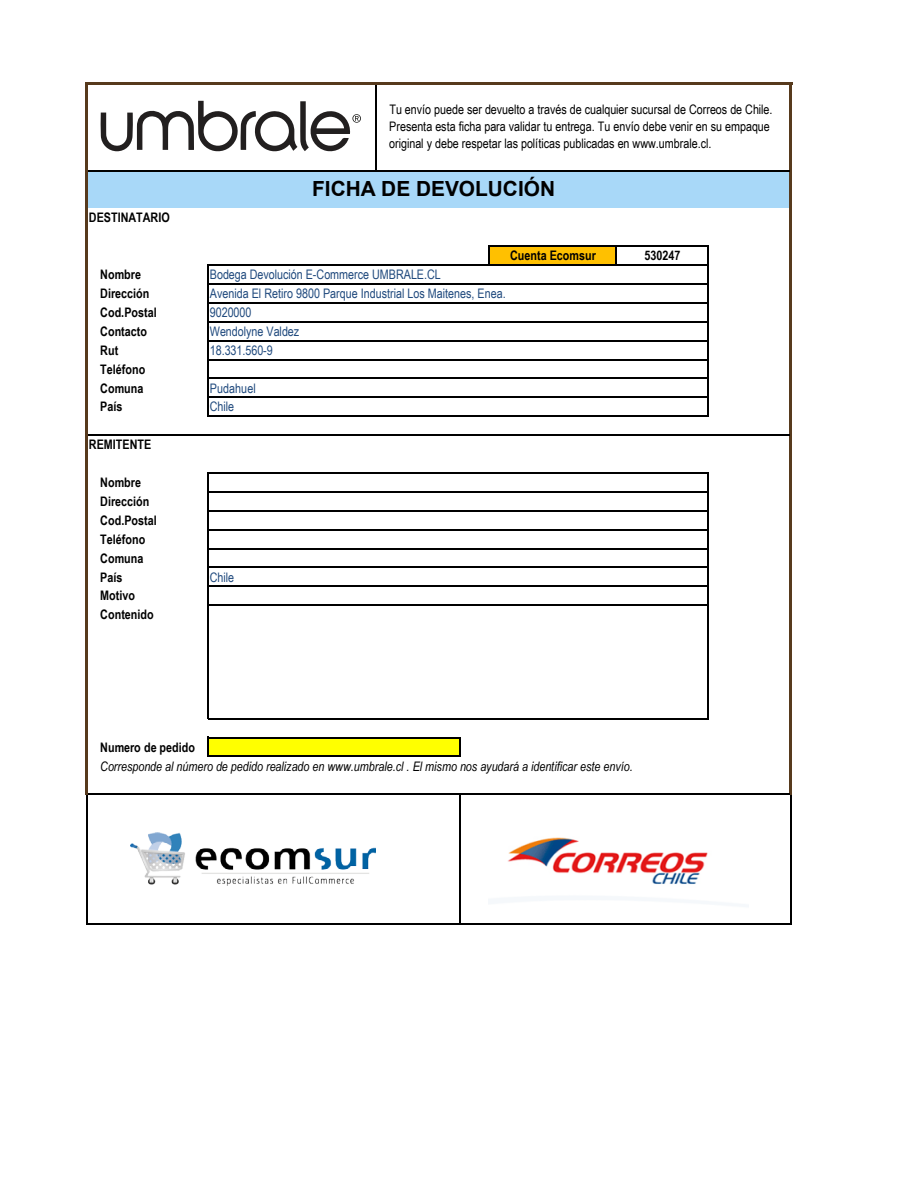
<style>
.page{position:relative;width:918px;height:1188px;background:#fff}
.page>*{position:absolute;margin:0;border:0;box-sizing:border-box;transform-origin:0 0}
.t1{font:700 20.85px "Arial";color:#000}
.t2{font:13.2px/16.5px "Arial Narrow";letter-spacing:-.005em;color:#000}
.t3{font:700 13.2px/18.9px "Arial Narrow";color:#000}
.t4{font:13.2px/18.9px "Arial Narrow";color:#1f497d}
.t5{font:italic 13.2px "Arial Narrow";letter-spacing:-.005em;color:#000}
</style>
<div class="page">
<div style="left:87px;top:170px;width:704px;height:38px;background:#a8d8f8"></div>
<div style="left:489px;top:246px;width:127px;height:19px;background:#ffc000"></div>
<div style="left:208px;top:737px;width:252px;height:20px;background:#ff0"></div>
<hr style="left:207px;top:264px;width:1px;height:153px;background:#000">
<hr style="left:707px;top:247px;width:2px;height:170px;background:#000">
<hr style="left:207px;top:472px;width:1px;height:247px;background:#000">
<hr style="left:85px;top:82px;width:3px;height:713px;background:#573a1d">
<svg style="left:459px;top:738px;width:1px;height:18px"></svg>
<hr style="left:790px;top:85px;width:2px;height:710px;background:#573a1d">
<hr style="left:86px;top:795px;width:1px;height:129px;background:#000">
<hr style="left:375px;top:85px;width:1px;height:86px;background:#000">
<hr style="left:790px;top:795px;width:2px;height:129px;background:#000">
<svg style="left:489px;top:246px;width:1px;height:18px"></svg>
<svg style="left:615px;top:247px;width:1px;height:17px"></svg>
<hr style="left:707px;top:474px;width:2px;height:245px;background:#000">
<svg style="left:207px;top:737px;width:1px;height:20px"></svg>
<hr style="left:459px;top:795px;width:1px;height:129px;background:#000">
<hr style="left:88px;top:82px;width:704px;height:3px;background:#573a1d">
<hr style="left:88px;top:170px;width:702px;height:1px;background:#000">
<hr style="left:490px;top:246px;width:219px;height:1px;background:#000">
<hr style="left:208px;top:264px;width:501px;height:2px;background:#000">
<hr style="left:208px;top:283px;width:501px;height:2px;background:#000">
<hr style="left:208px;top:302px;width:501px;height:1px;background:#000">
<hr style="left:208px;top:321px;width:501px;height:1px;background:#000">
<hr style="left:208px;top:340px;width:501px;height:1px;background:#000">
<hr style="left:208px;top:359px;width:501px;height:1px;background:#000">
<hr style="left:208px;top:378px;width:501px;height:1px;background:#000">
<hr style="left:208px;top:397px;width:501px;height:1px;background:#000">
<hr style="left:208px;top:416px;width:501px;height:1px;background:#000">
<hr style="left:88px;top:435px;width:702px;height:1px;background:#000">
<hr style="left:208px;top:472px;width:501px;height:2px;background:#000">
<hr style="left:208px;top:491px;width:501px;height:1px;background:#000">
<hr style="left:208px;top:510px;width:501px;height:1px;background:#000">
<hr style="left:208px;top:529px;width:501px;height:1px;background:#000">
<hr style="left:208px;top:548px;width:501px;height:1px;background:#000">
<hr style="left:208px;top:567px;width:501px;height:1px;background:#000">
<hr style="left:208px;top:586px;width:501px;height:1px;background:#000">
<hr style="left:208px;top:605px;width:501px;height:1px;background:#000">
<hr style="left:208px;top:718px;width:501px;height:1px;background:#000">
<hr style="left:208px;top:737px;width:252px;height:1px;background:#000">
<hr style="left:208px;top:756px;width:252px;height:1px;background:#000">
<hr style="left:88px;top:794px;width:702px;height:1px;background:#000">
<hr style="left:87px;top:923px;width:705px;height:1px;background:#000">
<img style="left:508px;top:837px;width:200px;height:47px">
<img style="left:130px;top:833px;width:246px;height:52px">
<svg style="left:100px;top:101px;width:261px;height:51px"></svg>
<p class="t3" style="left:89px;top:208px;width:82px">DESTINATARIO</p>
<p class="t3" style="left:100px;top:264px;width:58px">Nombre<br>Dirección<br>Cod.Postal<br>Contacto</p>
<p class="t2" style="left:389px;top:101px;width:385px">Tu envío puede ser devuelto a través de cualquier sucursal de Correos de Chile.<br>Presenta esta ficha para validar tu entrega. Tu envío debe venir en su empaque original y debe respetar las políticas publicadas en www.umbrale.cl.</p>
<h1 class="t1" style="left:312px;top:174px;width:245px">FICHA DE DEVOLUCIÓN</h1>
<p class="t3" style="left:510px;top:246px;width:87px">Cuenta Ecomsur</p>
<p class="t3" style="left:645px;top:246px;width:37px">530247</p>
<p class="t4" style="left:210px;top:265px;width:297px">Bodega Devolución E-Commerce UMBRALE.CL<br>Avenida El Retiro 9800 Parque Industrial Los Maitenes, Enea.<br>9020000</p>
<p class="t4" style="left:210px;top:321px;width:91px">Wendolyne Valdez</p>
<p class="t3" style="left:100px;top:340px;width:19px">Rut</p>
<p class="t4" style="left:210px;top:340px;width:64px">18.331.560-9</p>
<p class="t3" style="left:100px;top:359px;width:47px">Teléfono<br>Comuna<br>País</p>
<p class="t3" style="left:89px;top:435px;width:64px">REMITENTE</p>
<p class="t3" style="left:100px;top:472px;width:58px">Nombre<br>Dirección<br>Cod.Postal<br>Teléfono<br>Comuna<br>País<br>Motivo<br>Contenido</p>
<p class="t4" style="left:210px;top:378px;width:47px">Pudahuel<br>Chile</p>
<p class="t4" style="left:210px;top:567px;width:26px">Chile</p>
<p class="t3" style="left:100px;top:737px;width:96px">Numero de pedido</p>
<p class="t5" style="left:100px;top:757px;width:534px">Corresponde al número de pedido realizado en www.umbrale.cl . El mismo nos ayudará a identificar este envío.</p>
</div>
